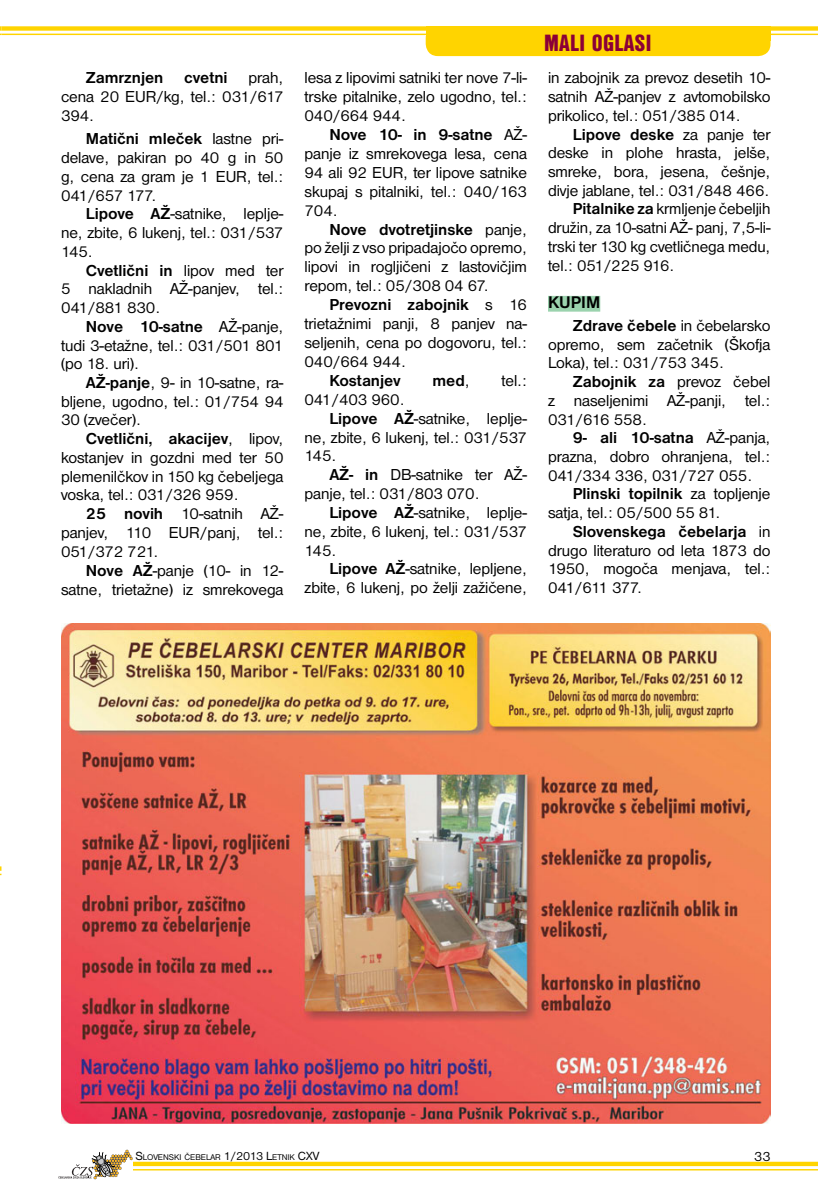
<style>
.page{position:relative;width:818px;height:1192px;background:#fff}
.page>*{position:absolute;margin:0;border:0;box-sizing:border-box;transform-origin:0 0}
.t1{font:24.5px "Nimbus San DEE Blac Cond";letter-spacing:.015em;color:#8b0037}
.t2{font:700 17.5px "Nimbus San DEE";color:#000}
.t3{font:16.45px/18.7px "Nimbus San DEE";letter-spacing:-.005em;color:#000;text-align:justify}
.t4{font:700 16.45px "Nimbus San DEE";letter-spacing:-.005em;color:#000}
.t5{font:14px "Nimbus San DEE";color:#000}
.t6{font:8.58px "Nimbus San DEE";color:#000}
.s1{font-weight:700}
.s2{font-weight:400}
.s3{font-size:12.25px}
</style>
<div class="page">
<div style="left:426px;top:26px;width:344px;height:30px;background:#ffd400;border-radius:12px"></div>
<div style="left:1px;top:26px;width:817px;height:5px;background:#ffd400"></div>
<hr style="left:1px;top:34px;width:817px;height:1px;background:#ffd400">
<div style="left:426px;top:26px;width:344px;height:15px;background:#ffd400"></div>
<svg style="left:133px;top:1161px;width:685px;height:4px;background:#ffdc2f"></svg>
<hr style="left:83px;top:1168px;width:735px;height:2px;background:#ffd400">
<svg style="left:59px;top:1149px;width:74px;height:30px"></svg>
<img style="left:61px;top:623px;width:709px;height:500px">
<div style="left:548px;top:296px;width:52px;height:15px;background:#9bd3ae"></div>
<p class="t4" style="left:86px;top:69px;width:79px">Zamrznjen</p>
<p class="t4" style="left:184px;top:69px;width:45px">cvetni</p>
<p class="t3" style="left:61px;top:69px;width:224px;text-indent:187px">prah, cena 20 EUR/kg, tel.: 031/617<br>394.</p>
<p class="t3" style="left:61px;top:130px;width:224px;text-indent:25px"><span class="s1">Matični mleček</span> lastne pri&shy;delave, pakiran po 40 g in 50 g, cena za gram je 1 EUR, tel.:<br>041/657 177.</p>
<p class="t3" style="left:61px;top:205px;width:224px;text-indent:25px"><span class="s1">Lipove AŽ</span>-satnike, leplje&shy;ne, zbite, 6 lukenj, tel.: 031/537<br>145.</p>
<p class="t3" style="left:61px;top:261px;width:224px;text-indent:25px"><span class="s1">Cvetlični in</span> lipov med ter 5 nakladnih AŽ-panjev, tel.:<br>041/881 830.</p>
<p class="t3" style="left:61px;top:317px;width:224px;text-indent:25px"><span class="s1">Nove 10-satne</span> AŽ-panje, tudi 3-etažne, tel.: 031/501 801 (po 18. uri).</p>
<p class="t3" style="left:61px;top:373px;width:224px;text-indent:25px"><span class="s1">AŽ-panje</span>, 9- in 10-satne, ra&shy;bljene, ugodno, tel.: 01/754 94<br>30 (zvečer).</p>
<p class="t3" style="left:61px;top:429px;width:224px;text-indent:25px"><span class="s1">Cvetlični, akacijev</span>, lipov, kostanjev in gozdni med ter 50 plemenilčkov in 150 kg čebeljega voska, tel.: 031/326 959.</p>
<p class="t3" style="left:61px;top:504px;width:224px;text-indent:25px"><span class="s1">25 novih</span> 10-satnih AŽ&shy;panjev, 110 EUR/panj, tel.:<br>051/372 721.</p>
<p class="t3" style="left:61px;top:561px;width:224px;text-align:right"><span class="s1">Nove AŽ</span>-panje (10- in 12- satne, trietažne) iz smrekovega</p>
<p class="t3" style="left:304px;top:68px;width:224px">lesa z lipovimi satniki ter nove 7-li&shy;trske pitalnike, zelo ugodno, tel.:<br>040/664 944.</p>
<p class="t3" style="left:304px;top:125px;width:224px;text-indent:25px"><span class="s1">Nove 10- in 9-satne</span> AŽ&shy;panje iz smrekovega lesa, cena 94 ali 92 EUR, ter lipove satnike skupaj s pitalniki, tel.: 040/163<br>704.</p>
<p class="t3" style="left:304px;top:220px;width:224px;text-indent:25px"><span class="s1">Nove dvotretjinske</span> panje, po želji z vso pripadajočo opremo, lipovi in rogljičeni z lastovičjim repom, tel.: 05/308 04 67.</p>
<p class="t3" style="left:304px;top:295px;width:224px;text-indent:25px"><span class="s1">Prevozni zabojnik</span> s 16 trietažnimi panji, 8 panjev na&shy;seljenih, cena po dogovoru, tel.:<br>040/664 944.</p>
<p class="t4" style="left:329px;top:371px;width:73px">Kostanjev</p>
<p class="t4" style="left:432px;top:371px;width:39px">med<span class="s2">,</span></p>
<p class="t3" style="left:502px;top:371px;width:27px">tel.:</p>
<p class="t3" style="left:304px;top:390px;width:102px">041/403 960.</p>
<p class="t3" style="left:329px;top:409px;width:199px"><span class="s1">Lipove AŽ</span>-satnike, leplje-</p>
<p class="t3" style="left:304px;top:428px;width:224px">ne, zbite, 6 lukenj, tel.: 031/537</p>
<p class="t3" style="left:304px;top:447px;width:33px">145.</p>
<p class="t3" style="left:329px;top:465px;width:199px"><span class="s1">AŽ- in</span> DB-satnike ter AŽ-</p>
<p class="t3" style="left:304px;top:484px;width:177px">panje, tel.: 031/803 070.</p>
<p class="t3" style="left:329px;top:503px;width:199px"><span class="s1">Lipove AŽ</span>-satnike, leplje-</p>
<p class="t3" style="left:304px;top:522px;width:224px">ne, zbite, 6 lukenj, tel.: 031/537</p>
<p class="t3" style="left:304px;top:541px;width:33px">145.</p>
<p class="t3" style="left:329px;top:559px;width:199px"><span class="s1">Lipove AŽ</span>-satnike, lepljene,</p>
<p class="t3" style="left:304px;top:578px;width:224px">zbite, 6 lukenj, po želji zažičene,</p>
<h1 class="t1" style="left:544px;top:29px;width:109px">MALI OGLASI</h1>
<p class="t3" style="left:548px;top:69px;width:224px">in zabojnik za prevoz desetih 10- satnih AŽ-panjev z avtomobilsko prikolico, tel.: 051/385 014.</p>
<p class="t4" style="left:573px;top:125px;width:199px">Lipove deske <span class="s2">za panje ter</span></p>
<p class="t3" style="left:548px;top:144px;width:224px">deske in plohe hrasta, jelše,</p>
<p class="t3" style="left:548px;top:162px;width:224px">smreke, bora, jesena, češnje,</p>
<p class="t3" style="left:548px;top:181px;width:223px">divje jablane, tel.: 031/848 466.</p>
<p class="t3" style="left:573px;top:200px;width:199px"><span class="s1">Pitalnike za</span> krmljenje čebeljih</p>
<p class="t3" style="left:548px;top:218px;width:224px">družin, za 10-satni AŽ- panj, 7,5-li-</p>
<p class="t3" style="left:548px;top:237px;width:224px">trski ter 130 kg cvetličnega medu,</p>
<p class="t3" style="left:548px;top:256px;width:128px">tel.: 051/225 916.</p>
<p class="t2" style="left:548px;top:292px;width:54px">KUPIM</p>
<p class="t3" style="left:548px;top:316px;width:224px;text-indent:25px"><span class="s1">Zdrave čebele</span> in čebelarsko opremo, sem začetnik (Škofja Loka), tel.: 031/753 345.</p>
<p class="t3" style="left:548px;top:372px;width:224px;text-indent:25px"><span class="s1">Zabojnik za</span> prevoz čebel z naseljenimi AŽ-panji, tel.:<br>031/616 558.</p>
<p class="t3" style="left:548px;top:428px;width:224px;text-indent:25px"><span class="s1">9- ali 10-satna</span> AŽ-panja, prazna, dobro ohranjena, tel.:<br>041/334 336, 031/727 055.</p>
<p class="t3" style="left:548px;top:485px;width:224px;text-indent:25px"><span class="s1">Plinski topilnik</span> za topljenje satja, tel.: 05/500 55 81.</p>
<p class="t3" style="left:548px;top:522px;width:224px;text-indent:25px"><span class="s1">Slovenskega čebelarja</span> in drugo literaturo od leta 1873 do 1950, mogoča menjava, tel.:<br>041/611 377.</p>
<p class="t6" style="left:135px;top:1151px;width:185px"><span class="s3">S</span>LOVENSKI ČEBELAR <span class="s3">1/2013 L</span>ETNIK <span class="s3">CXV</span></p>
<p class="t5" style="left:754px;top:1148px;width:18px">33</p>
</div>
